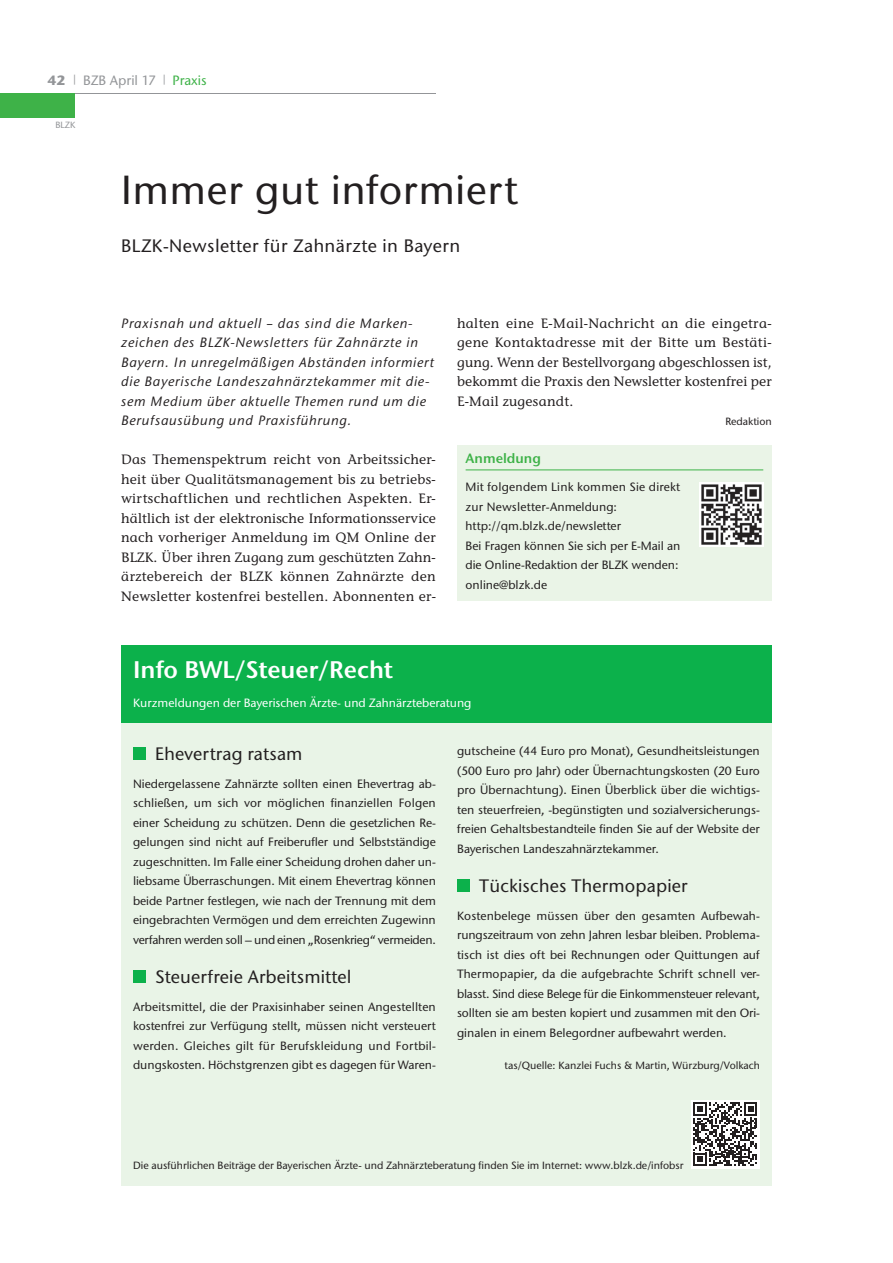
<style>
.page{position:relative;width:893px;height:1263px;background:#fff}
.page>*{position:absolute;margin:0;border:0;box-sizing:border-box;transform-origin:0 0}
.t1{font:500 40.5px "Stone Sans ITC Std";letter-spacing:.015em;color:#231f20}
.t2{font:600 24px "Stone Sans ITC Pro";color:#fff}
.t3{font:500 18px "Stone Sans ITC Std";letter-spacing:.01em;color:#231f20}
.t4{font:500 13.5px/19.5px "Stone Inf ITC Std";letter-spacing:.02em;color:#231f20;text-align:justify}
.t5{font:italic 500 13.5px/19.5px "Stone Sans ITC Std";letter-spacing:.05em;color:#231f20}
.t6{font:500 13.5px "Stone Sans ITC Std";color:#939598}
.t7{font:600 13.5px "Stone Sans ITC Pro";color:#3eb248}
.t8{font:500 13.5px "Stone Sans ITC Std";color:#3eb248}
.t9{font:700 13.5px "Stone Sans ITC Std";color:#939598}
.t10{font:500 12px/19.5px "Stone Sans ITC Std";color:#231f20;text-align:justify}
.t11{font:500 12px "Stone Sans ITC Std";color:#fff}
.t12{font:500 10.5px "Stone Sans ITC Std";color:#231f20}
.t13{font:500 9px "Stone Sans ITC Std";color:#939598}
</style>
<div class="page">
<div style="left:121px;top:645px;width:651px;height:79px;background:#0cb14b"></div>
<div style="left:121px;top:724px;width:651px;height:462px;background:#e9f4e7"></div>
<div style="left:133px;top:747px;width:13px;height:13px;background:#0cb14b"></div>
<div style="left:133px;top:970px;width:13px;height:13px;background:#0cb14b"></div>
<div style="left:457px;top:879px;width:13px;height:13px;background:#0cb14b"></div>
<div style="left:691px;top:1100px;width:69px;height:68px;background:#fff"></div>
<svg style="left:693px;top:1102px;width:64px;height:64px"></svg>
<div style="left:457px;top:445px;width:315px;height:156px;background:#eaf4e7"></div>
<hr style="left:466px;top:470px;width:297px;height:1px;background:#3eb248">
<img style="left:699px;top:482px;width:64px;height:64px">
<hr style="left:0;top:94px;width:436px;height:1px;background:#939598">
<div style="left:0;top:94px;width:75px;height:24px;background:#3eb248"></div>
<p class="t9" style="left:47px;top:75px;width:20px">42</p>
<p class="t8" style="left:163px;top:75px;width:45px"><sup>|</sup> Praxis</p>
<p class="t13" style="left:55px;top:121px;width:22px">BLZK</p>
<p class="t6" style="left:74px;top:75px;width:84px"><sup>|</sup> BZB April 17</p>
<h1 class="t1" style="left:121px;top:174px;width:398px">Immer gut informiert</h1>
<h3 class="t3" style="left:121px;top:238px;width:341px">BLZK-Newsletter für Zahnärzte in Bayern</h3>
<p class="t5" style="left:121px;top:315px;width:315px">Praxisnah und aktuell – das sind die Marken&shy;zeichen des BLZK-Newsletters für Zahnärzte in Bayern. In unregelmäßigen Abständen informiert die Bayerische Landeszahnärztekammer mit die&shy;sem Medium über aktuelle Themen rund um die Berufsausübung und Praxisführung.</p>
<p class="t4" style="left:121px;top:451px;width:316px">Das Themenspektrum reicht von Arbeitssicher&shy;heit über Qualitätsmanagement bis zu betriebs&shy;wirtschaftlichen und rechtlichen Aspekten. Er&shy;hältlich ist der elektronische Informationsservice nach vorheriger Anmeldung im QM Online der BLZK. Über ihren Zugang zum geschützten Zahn&shy;ärztebereich der BLZK können Zahnärzte den Newsletter kostenfrei bestellen. Abonnenten er-</p>
<p class="t4" style="left:457px;top:315px;width:316px">halten eine E-Mail-Nachricht an die eingetra&shy;gene Kontaktadresse mit der Bitte um Bestäti&shy;gung. Wenn der Bestellvorgang abgeschlossen ist, bekommt die Praxis den Newsletter kostenfrei per E-Mail zugesandt.</p>
<p class="t12" style="left:725px;top:417px;width:48px">Redaktion</p>
<p class="t7" style="left:466px;top:453px;width:77px">Anmeldung</p>
<p class="t10" style="left:466px;top:478px;width:216px;text-align:left">Mit folgendem Link kommen Sie direkt zur Newsletter-Anmeldung: http://qm.blzk.de/newsletter<br>Bei Fragen können Sie sich per E-Mail an die Online-Redaktion der BLZK wenden: online@blzk.de</p>
<h2 class="t2" style="left:133px;top:660px;width:261px">Info BWL/Steuer/Recht</h2>
<p class="t11" style="left:133px;top:698px;width:340px">Kurzmeldungen der Bayerischen Ärzte- und Zahnärzteberatung</p>
<h3 class="t3" style="left:155px;top:746px;width:149px">Ehevertrag ratsam</h3>
<p class="t10" style="left:133px;top:775px;width:304px">Niedergelassene Zahnärzte sollten einen Ehevertrag ab&shy;schließen, um sich vor möglichen finanziellen Folgen einer Scheidung zu schützen. Denn die gesetzlichen Re&shy;gelungen sind nicht auf Freiberufler und Selbstständige zugeschnitten. Im Falle einer Scheidung drohen daher un&shy;liebsame Überraschungen. Mit einem Ehevertrag können beide Partner festlegen, wie nach der Trennung mit dem eingebrachten Vermögen und dem erreichten Zugewinn verfahren werden soll – und einen „Rosenkrieg“ vermeiden.</p>
<h3 class="t3" style="left:155px;top:969px;width:198px">Steuerfreie Arbeitsmittel</h3>
<p class="t10" style="left:133px;top:998px;width:304px">Arbeitsmittel, die der Praxisinhaber seinen Angestellten kostenfrei zur Verfügung stellt, müssen nicht versteuert werden. Gleiches gilt für Berufskleidung und Fortbil&shy;dungskosten. Höchstgrenzen gibt es dagegen für Waren-</p>
<p class="t10" style="left:457px;top:742px;width:304px">gutscheine (44 Euro pro Monat), Gesundheitsleistungen (500 Euro pro Jahr) oder Übernachtungskosten (20 Euro pro Übernachtung). Einen Überblick über die wichtigs&shy;ten steuerfreien, -begünstigten und sozialversicherungs&shy;freien Gehaltsbestandteile finden Sie auf der Website der Bayerischen Landeszahnärztekammer.</p>
<h3 class="t3" style="left:479px;top:878px;width:210px">Tückisches Thermopapier</h3>
<p class="t10" style="left:457px;top:907px;width:304px">Kostenbelege müssen über den gesamten Aufbewah&shy;rungszeitraum von zehn Jahren lesbar bleiben. Problema&shy;tisch ist dies oft bei Rechnungen oder Quittungen auf Thermopapier, da die aufgebrachte Schrift schnell ver&shy;blasst. Sind diese Belege für die Einkommensteuer relevant, sollten sie am besten kopiert und zusammen mit den Ori&shy;ginalen in einem Belegordner aufbewahrt werden.</p>
<p class="t12" style="left:504px;top:1061px;width:257px">tas/Quelle: Kanzlei Fuchs &amp; Martin, Würzburg/Volkach</p>
<p class="t12" style="left:133px;top:1161px;width:552px">Die ausführlichen Beiträge der Bayerischen Ärzte- und Zahnärzteberatung finden Sie im Internet: www.blzk.de/infobsr</p>
</div>
